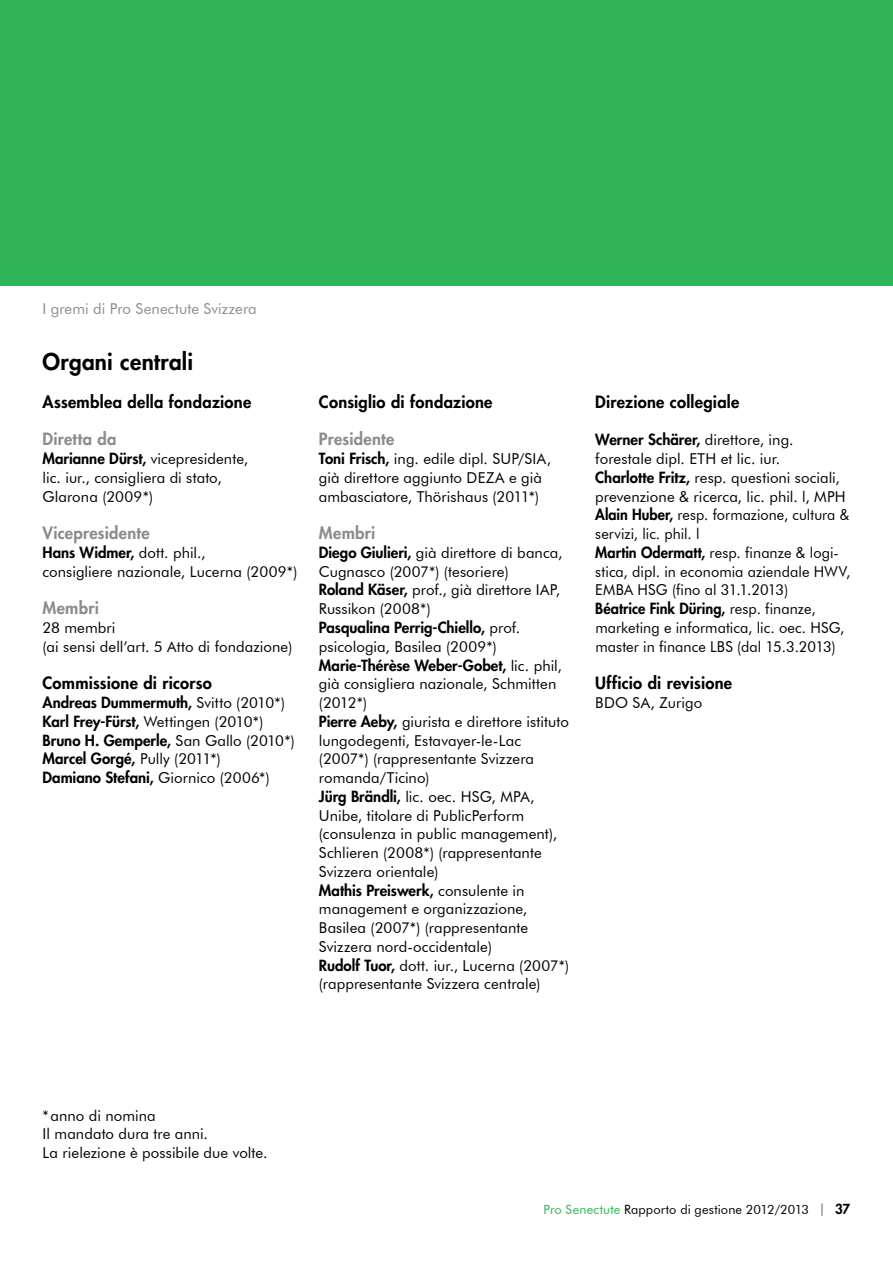
<style>
.page{position:relative;width:893px;height:1263px;background:#fff}
.page>*{position:absolute;margin:0;border:0;box-sizing:border-box;transform-origin:0 0}
.t1{font:800 22.5px "Futura Std";letter-spacing:.01em;color:#000}
.t2{font:800 16.5px "Futura Std";letter-spacing:.015em;color:#000}
.t3{font:800 16.5px "Futura Std";letter-spacing:.02em;color:#8a8c8e}
.t4{font:15px/18.8px "Futura BT";letter-spacing:.005em;color:#000}
.t5{font:800 15px/18.8px "Futura Std";color:#000}
.t6{font:15px "Futura BT";letter-spacing:.005em;color:#8a8c8e}
.t7{font:12.75px "Futura BT";letter-spacing:.01em;color:#000}
.s1{font-family:"Futura Std";font-weight:800}
.s2{font-family:"Futura BT";font-weight:400}
.s3{color:#2fb457}
.s4{font-family:"Times New Roman";font-size:13.5px}
.s5{font-family:"Futura Std";font-weight:800;font-size:13.5px}
</style>
<div class="page">
<div style="left:0;top:0;width:893px;height:286px;background:#2fb457"></div>
<p class="t6" style="left:43px;top:300px;width:216px">I gremi di Pro Senectute Svizzera</p>
<h1 class="t1" style="left:43px;top:348px;width:152px">Organi centrali</h1>
<p class="t2" style="left:43px;top:391px;width:210px">Assemblea della fondazione</p>
<p class="t3" style="left:43px;top:429px;width:75px">Diretta da</p>
<p class="t4" style="left:43px;top:449px;width:207px"><span class="s1">Marianne Dürst,</span> vicepresidente, lic. iur., consigliera di stato,<br>Glarona (2009*)</p>
<p class="t3" style="left:43px;top:523px;width:109px">Vicepresidente</p>
<p class="t5" style="left:43px;top:543px;width:164px">Hans Widmer, <span class="s2">dott. phil.,</span></p>
<p class="t4" style="left:43px;top:562px;width:256px">consigliere nazionale, Lucerna (2009*)</p>
<p class="t3" style="left:43px;top:598px;width:58px">Membri</p>
<p class="t4" style="left:43px;top:618px;width:251px">28 membri<br>(ai sensi dell’art. 5 Atto di fondazione)</p>
<p class="t2" style="left:43px;top:673px;width:171px">Commissione di ricorso</p>
<p class="t5" style="left:43px;top:693px;width:244px">Andreas Dummermuth, <span class="s2">Svitto (2010*)</span></p>
<p class="t4" style="left:43px;top:712px;width:222px"><span class="s1">Karl Frey-Fürst,</span> Wettingen (2010*)</p>
<p class="t5" style="left:43px;top:731px;width:254px">Bruno H. Gemperle, <span class="s2">San Gallo (2010*)<br></span>Marcel Gorgé, <span class="s2">Pully (2011*)<br></span>Damiano Stefani, <span class="s2">Giornico (2006*)</span></p>
<p class="t2" style="left:319px;top:391px;width:175px">Consiglio di fondazione</p>
<p class="t3" style="left:319px;top:429px;width:77px">Presidente</p>
<p class="t4" style="left:319px;top:449px;width:234px"><span class="s1">Toni Frisch,</span> ing. edile dipl. SUP/SIA, già direttore aggiunto DEZA e già ambasciatore, Thörishaus (2011*)</p>
<p class="t3" style="left:319px;top:523px;width:58px">Membri</p>
<p class="t4" style="left:319px;top:543px;width:245px"><span class="s1">Diego Giulieri,</span> già direttore di banca,<br>Cugnasco (2007*) (tesoriere)<br><span class="s1">Roland Käser,</span> prof., già direttore IAP,<br>Russikon (2008*)</p>
<p class="t5" style="left:319px;top:618px;width:203px">Pasqualina Perrig-Chiello, <span class="s2">prof.</span></p>
<p class="t4" style="left:319px;top:637px;width:180px">psicologia, Basilea (2009*)</p>
<p class="t5" style="left:319px;top:656px;width:244px">Marie-Thérèse Weber-Gobet, <span class="s2">lic. phil,</span></p>
<p class="t4" style="left:319px;top:674px;width:252px">già consigliera nazionale, Schmitten (2012*)<br><span class="s1">Pierre Aeby,</span> giurista e direttore istituto lungodegenti, Estavayer-le-Lac (2007*) (rappresentante Svizzera romanda/Ticino)<br><span class="s1">Jürg Brändli,</span> lic. oec. HSG, MPA,<br>Unibe, titolare di PublicPerform (consulenza in public management),<br>Schlieren (2008*) (rappresentante<br>Svizzera orientale)</p>
<p class="t5" style="left:319px;top:881px;width:207px">Mathis Preiswerk, <span class="s2">consulente in</span></p>
<p class="t4" style="left:319px;top:899px;width:252px">management e organizzazione, Basilea (2007*) (rappresentante Svizzera nord-occidentale)<br><span class="s1">Rudolf Tuor,</span> dott. iur., Lucerna (2007*) (rappresentante Svizzera centrale)</p>
<p class="t2" style="left:595px;top:391px;width:146px">Direzione collegiale</p>
<p class="t5" style="left:595px;top:431px;width:200px">Werner Schärer, <span class="s2">direttore, ing.</span></p>
<p class="t4" style="left:595px;top:449px;width:257px">forestale dipl. ETH et lic. iur.<br><span class="s1">Charlotte Fritz,</span> resp. questioni sociali, prevenzione &amp; ricerca, lic. phil. l, MPH <span class="s1">Alain Huber,</span> resp. formazione, cultura &amp; servizi, lic. phil. l<br><span class="s1">Martin Odermatt,</span> resp. finanze &amp; logi&shy;stica, dipl. in economia aziendale HWV, EMBA HSG (fino al 31.1.2013)</p>
<p class="t5" style="left:595px;top:599px;width:222px">Béatrice Fink Düring, <span class="s2">resp. finanze,</span></p>
<p class="t4" style="left:595px;top:618px;width:251px">marketing e informatica, lic. oec. HSG, master in finance LBS (dal 15.3.2013)</p>
<p class="t2" style="left:595px;top:673px;width:138px">Ufficio di revisione</p>
<p class="t4" style="left:595px;top:693px;width:108px">BDO SA, Zurigo</p>
<p class="t4" style="left:43px;top:1106px;width:227px">*anno di nomina<br>Il mandato dura tre anni.<br>La rielezione è possibile due volte.</p>
<p class="t7" style="left:543px;top:1202px;width:308px"><span class="s3">Pro Senectute</span> Rapporto di gestione 2012/2013 <span class="s4">|</span> <span class="s5">37</span></p>
</div>
